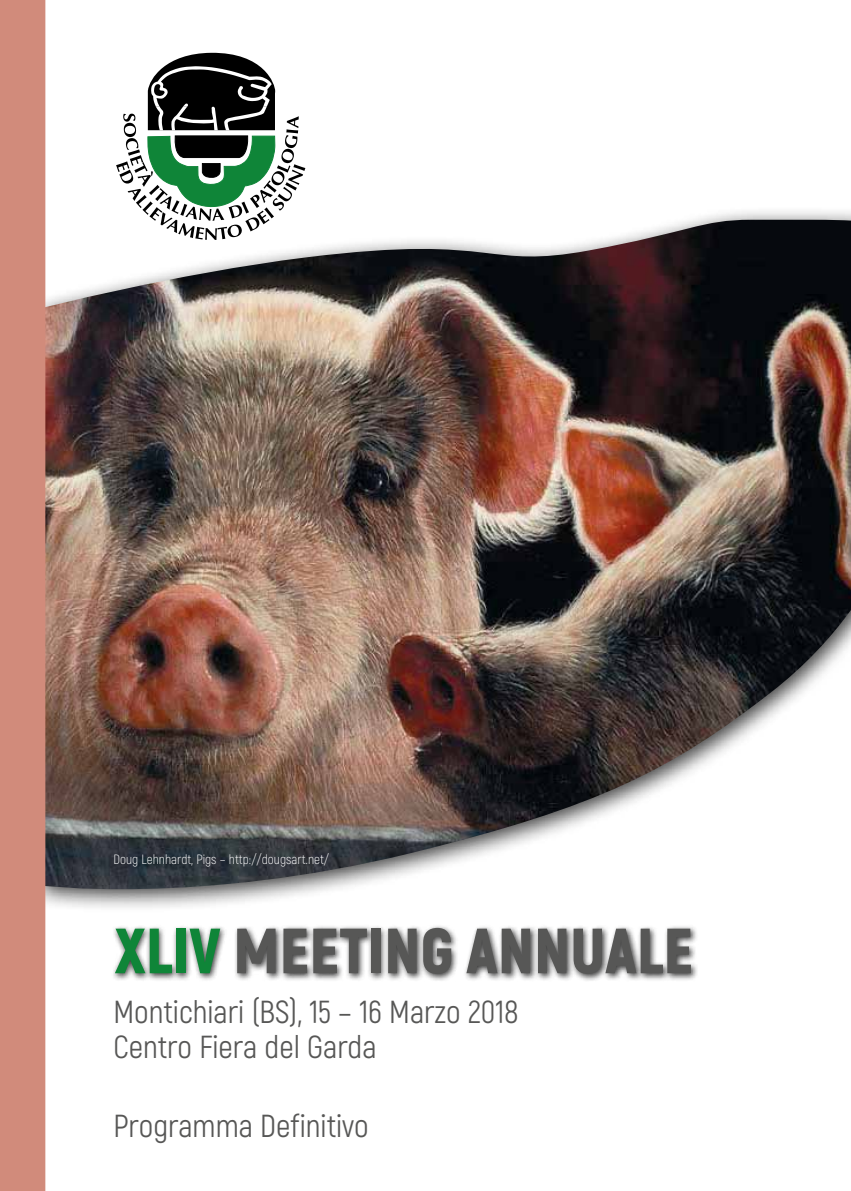
<style>
.page{position:relative;width:851px;height:1191px;background:#fff}
.page>*{position:absolute;margin:0;border:0;box-sizing:border-box;transform-origin:0 0}
.t1{font:900 63.8px "Akrobat";color:#575756}
.t2{font:31.8px/34.4px "Akrobat";color:#575756}
.t3{font:300 13.4px "Akrobat";color:#fff}
.s1{color:#0f8538}
</style>
<div class="page">
<svg style="left:116px;top:52px;width:189px;height:153px"></svg>
<div style="left:111px;top:924px;width:587px;height:57px;background:#000;opacity:.75"></div>
<div style="left:25px;top:205px;width:825px;height:707px;background:#000;opacity:.75"></div>
<img style="left:45px;top:220px;width:805px;height:686px">
<div style="left:0;top:0;width:45px;height:1191px;background:#d18b7b"></div>
<p class="t3" style="left:113px;top:851px;width:217px">Doug Lehnhardt, Pigs – http://dougsart.net/</p>
<h1 class="t1" style="left:114px;top:909px;width:580px"><span class="s1">XLIV</span> MEETING ANNUALE</h1>
<p class="t2" style="left:113px;top:995px;width:407px">Montichiari (BS), 15 – 16 Marzo 2018<br>Centro Fiera del Garda</p>
<p class="t2" style="left:113px;top:1108px;width:257px">Programma Definitivo</p>
</div>
